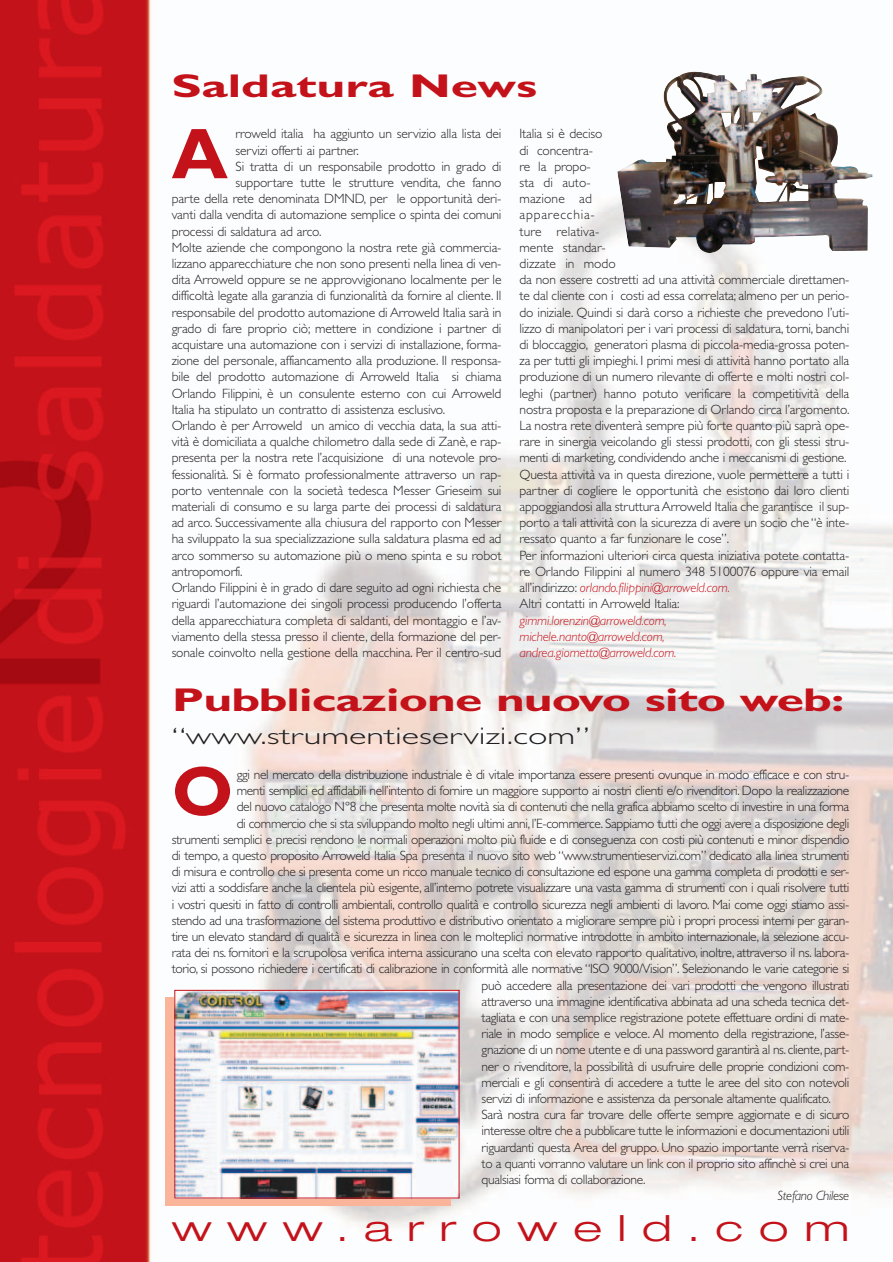
<style>
.page{position:relative;width:893px;height:1262px;background:#fff}
.page>*{position:absolute;margin:0;border:0;box-sizing:border-box;transform-origin:0 0}
.t1{font:700 72px "Gill Sans";color:#c4121a}
.t2{font:700 70.5px "Gill Sans";color:#c4121a}
.t3{font:300 expanded 36px "Helvetica Neue";letter-spacing:.345em;color:#c4121a;scale:1.25 1}
.t4{font:700 33px "Gill Sans";letter-spacing:-.015em;color:#c4121a;scale:1.5 1}
.t5{font:300 24px "Gill Sans";color:#231f20;scale:1.5 1}
.t6{font:300 13.5px/16.2px "Gill Sans";letter-spacing:-.01em;color:#231f20}
.t7{font:italic 300 13.5px/16.2px "Gill Sans";letter-spacing:-.01em;color:#c4121a}
.t8{font:italic 300 13.5px "Gill Sans";letter-spacing:-.025em;color:#231f20}
.s1{font-style:italic;color:#c4121a}
</style>
<div class="page">
<img style="left:0;top:0;width:892px;height:1262px">
<div style="left:166px;top:997px;width:285px;height:208px;background:#f9b49a"></div>
<img style="left:176px;top:992px;width:281px;height:204px">
<div style="left:174px;top:990px;width:285px;height:208px;border:1px solid #c4121a"></div>
<img style="left:617px;top:71px;width:255px;height:182px">
<h3 class="t4" style="left:172px;top:74px;width:245px">Saldatura News</h3>
<h1 class="t1" style="left:172px;top:129px;width:58px">A</h1>
<p class="t6" style="left:235px;top:127px;width:267px">rroweld italia ha aggiunto un servizio alla lista dei</p>
<p class="t6" style="left:235px;top:143px;width:125px">servizi offerti ai partner.</p>
<p class="t6" style="left:235px;top:160px;width:267px">Si tratta di un responsabile prodotto in grado di</p>
<p class="t6" style="left:235px;top:176px;width:267px">supportare tutte le strutture vendita, che fanno</p>
<p class="t6" style="left:172px;top:192px;width:331px">parte della rete denominata DMND, per le opportunità deri-</p>
<p class="t6" style="left:172px;top:208px;width:331px">vanti dalla vendita di automazione semplice o spinta dei comuni</p>
<p class="t6" style="left:172px;top:224px;width:151px">processi di saldatura ad arco.</p>
<p class="t6" style="left:172px;top:241px;width:331px">Molte aziende che compongono la nostra rete già commercia-</p>
<p class="t6" style="left:172px;top:257px;width:331px">lizzano apparecchiature che non sono presenti nella linea di ven-</p>
<p class="t6" style="left:172px;top:273px;width:331px">dita Arroweld oppure se ne approvvigionano localmente per le</p>
<p class="t6" style="left:172px;top:289px;width:331px">difficoltà legate alla garanzia di funzionalità da fornire al cliente. Il</p>
<p class="t6" style="left:172px;top:305px;width:331px">responsabile del prodotto automazione di Arroweld Italia sarà in</p>
<p class="t6" style="left:172px;top:322px;width:331px">grado di fare proprio ciò; mettere in condizione i partner di</p>
<p class="t6" style="left:172px;top:338px;width:331px">acquistare una automazione con i servizi di installazione, forma-</p>
<p class="t6" style="left:172px;top:354px;width:331px">zione del personale, affiancamento alla produzione. Il responsa-</p>
<p class="t6" style="left:172px;top:370px;width:331px">bile del prodotto automazione di Arroweld Italia si chiama</p>
<p class="t6" style="left:172px;top:386px;width:331px">Orlando Filippini, è un consulente esterno con cui Arroweld</p>
<p class="t6" style="left:172px;top:403px;width:275px">Italia ha stipulato un contratto di assistenza esclusivo.</p>
<p class="t6" style="left:172px;top:419px;width:331px">Orlando è per Arroweld un amico di vecchia data, la sua atti-</p>
<p class="t6" style="left:172px;top:435px;width:331px">vità è domiciliata a qualche chilometro dalla sede di Zanè, e rap-</p>
<p class="t6" style="left:172px;top:451px;width:331px">presenta per la nostra rete l’acquisizione di una notevole pro-</p>
<p class="t6" style="left:172px;top:467px;width:331px">fessionalità. Si è formato professionalmente attraverso un rap-</p>
<p class="t6" style="left:172px;top:484px;width:331px">porto ventennale con la società tedesca Messer Grieseim sui</p>
<p class="t6" style="left:172px;top:500px;width:331px">materiali di consumo e su larga parte dei processi di saldatura</p>
<p class="t6" style="left:172px;top:516px;width:331px">ad arco. Successivamente alla chiusura del rapporto con Messer</p>
<p class="t6" style="left:172px;top:532px;width:331px">ha sviluppato la sua specializzazione sulla saldatura plasma ed ad</p>
<p class="t6" style="left:172px;top:548px;width:331px">arco sommerso su automazione più o meno spinta e su robot</p>
<p class="t6" style="left:172px;top:565px;width:72px">antropomorfi.</p>
<p class="t6" style="left:172px;top:581px;width:331px">Orlando Filippini è in grado di dare seguito ad ogni richiesta che</p>
<p class="t6" style="left:172px;top:597px;width:331px">riguardi l’automazione dei singoli processi producendo l’offerta</p>
<p class="t6" style="left:172px;top:613px;width:331px">della apparecchiatura completa di saldanti, del montaggio e l’av-</p>
<p class="t6" style="left:172px;top:629px;width:331px">viamento della stessa presso il cliente, della formazione del per-</p>
<p class="t6" style="left:172px;top:646px;width:331px">sonale coinvolto nella gestione della macchina. Per il centro-sud</p>
<p class="t6" style="left:519px;top:127px;width:331px">Italia si è deciso<br>di concentra-<br>re la propo-<br>sta di auto-<br>mazione ad<br>apparecchia-<br>ture relativa-<br>mente standar-<br>dizzate in modo<br>da non essere costretti ad una attività commerciale direttamen&shy;te dal cliente con i costi ad essa correlata; almeno per un perio&shy;do iniziale. Quindi si darà corso a richieste che prevedono l’uti&shy;lizzo di manipolatori per i vari processi di saldatura, torni, banchi di bloccaggio, generatori plasma di piccola-media-grossa poten&shy;za per tutti gli impieghi. I primi mesi di attività hanno portato alla produzione di un numero rilevante di offerte e molti nostri col&shy;leghi (partner) hanno potuto verificare la competitività della nostra proposta e la preparazione di Orlando circa l’argomento.<br>La nostra rete diventerà sempre più forte quanto più saprà ope&shy;rare in sinergia veicolando gli stessi prodotti, con gli stessi stru&shy;menti di marketing, condividendo anche i meccanismi di gestione.<br>Questa attività va in questa direzione, vuole permettere a tutti i partner di cogliere le opportunità che esistono dai loro clienti appoggiandosi alla struttura Arroweld Italia che garantisce il sup&shy;porto a tali attività con la sicurezza di avere un socio che “è inte&shy;ressato quanto a far funzionare le cose”.<br>Per informazioni ulteriori circa questa iniziativa potete contatta&shy;re Orlando Filippini al numero 348 5100076 oppure via email all’indirizzo: <span class="s1">orlando.filippini@arroweld.com.<br></span>Altri contatti in Arroweld Italia:</p>
<p class="t7" style="left:519px;top:613px;width:158px">gimmi.lorenzin@arroweld.com, michele.nanto@arroweld.com, andrea.giometto@arroweld.com.</p>
<h3 class="t4" style="left:172px;top:688px;width:450px">Pubblicazione nuovo sito web:</h3>
<h3 class="t5" style="left:172px;top:727px;width:280px">“www.strumentieservizi.com”</h3>
<h2 class="t2" style="left:172px;top:767px;width:63px">O</h2>
<p class="t6" style="left:237px;top:767px;width:614px">ggi nel mercato della distribuzione industriale è di vitale importanza essere presenti ovunque in modo efficace e con stru-</p>
<p class="t6" style="left:237px;top:784px;width:614px">menti semplici ed affidabili nell’intento di fornire un maggiore supporto ai nostri clienti e/o rivenditori. Dopo la realizzazione</p>
<p class="t6" style="left:237px;top:800px;width:614px">del nuovo catalogo N°8 che presenta molte novità sia di contenuti che nella grafica abbiamo scelto di investire in una forma</p>
<p class="t6" style="left:237px;top:816px;width:614px">di commercio che si sta sviluppando molto negli ultimi anni, l’E-commerce. Sappiamo tutti che oggi avere a disposizione degli</p>
<p class="t6" style="left:172px;top:832px;width:679px">strumenti semplici e precisi rendono le normali operazioni molto più fluide e di conseguenza con costi più contenuti e minor dispendio</p>
<p class="t6" style="left:172px;top:848px;width:679px">di tempo, a questo proposito Arroweld Italia Spa presenta il nuovo sito web “www.strumentieservizi.com” dedicato alla linea strumenti</p>
<p class="t6" style="left:172px;top:865px;width:679px">di misura e controllo che si presenta come un ricco manuale tecnico di consultazione ed espone una gamma completa di prodotti e ser-</p>
<p class="t6" style="left:172px;top:881px;width:679px">vizi atti a soddisfare anche la clientela più esigente, all’interno potrete visualizzare una vasta gamma di strumenti con i quali risolvere tutti</p>
<p class="t6" style="left:172px;top:897px;width:679px">i vostri quesiti in fatto di controlli ambientali, controllo qualità e controllo sicurezza negli ambienti di lavoro. Mai come oggi stiamo assi-</p>
<p class="t6" style="left:172px;top:913px;width:679px">stendo ad una trasformazione del sistema produttivo e distributivo orientato a migliorare sempre più i propri processi interni per garan-</p>
<p class="t6" style="left:172px;top:929px;width:679px">tire un elevato standard di qualità e sicurezza in linea con le molteplici normative introdotte in ambito internazionale, la selezione accu-</p>
<p class="t6" style="left:172px;top:946px;width:679px">rata dei ns. fornitori e la scrupolosa verifica interna assicurano una scelta con elevato rapporto qualitativo, inoltre, attraverso il ns. labora-</p>
<p class="t6" style="left:172px;top:962px;width:679px">torio, si possono richiedere i certificati di calibrazione in conformità alle normative “ISO 9000/Vision”. Selezionando le varie categorie si</p>
<p class="t6" style="left:481px;top:978px;width:369px">può accedere alla presentazione dei vari prodotti che vengono illustrati</p>
<p class="t6" style="left:481px;top:994px;width:369px">attraverso una immagine identificativa abbinata ad una scheda tecnica det-</p>
<p class="t6" style="left:481px;top:1010px;width:369px">tagliata e con una semplice registrazione potete effettuare ordini di mate-</p>
<p class="t6" style="left:481px;top:1027px;width:369px">riale in modo semplice e veloce. Al momento della registrazione, l’asse-</p>
<p class="t6" style="left:481px;top:1043px;width:369px">gnazione di un nome utente e di una password garantirà al ns.cliente,part-</p>
<p class="t6" style="left:481px;top:1059px;width:369px">ner o rivenditore, la possibilità di usufruire delle proprie condizioni com-</p>
<p class="t6" style="left:481px;top:1075px;width:369px">merciali e gli consentirà di accedere a tutte le aree del sito con notevoli</p>
<p class="t6" style="left:481px;top:1091px;width:350px">servizi di informazione e assistenza da personale altamente qualificato.</p>
<p class="t6" style="left:481px;top:1108px;width:369px">Sarà nostra cura far trovare delle offerte sempre aggiornate e di sicuro</p>
<p class="t6" style="left:481px;top:1124px;width:369px">interesse oltre che a pubblicare tutte le informazioni e documentazioni utili</p>
<p class="t6" style="left:481px;top:1140px;width:369px">riguardanti questa Area del gruppo. Uno spazio importante verrà riserva-</p>
<p class="t6" style="left:481px;top:1156px;width:369px">to a quanti vorranno valutare un link con il proprio sito affinchè si crei una</p>
<p class="t6" style="left:481px;top:1172px;width:165px">qualsiasi forma di collaborazione.</p>
<p class="t8" style="left:777px;top:1191px;width:73px">Stefano Chilese</p>
<h3 class="t3" style="left:172px;top:1214px;width:543px">www.arroweld.com</h3>
</div>
